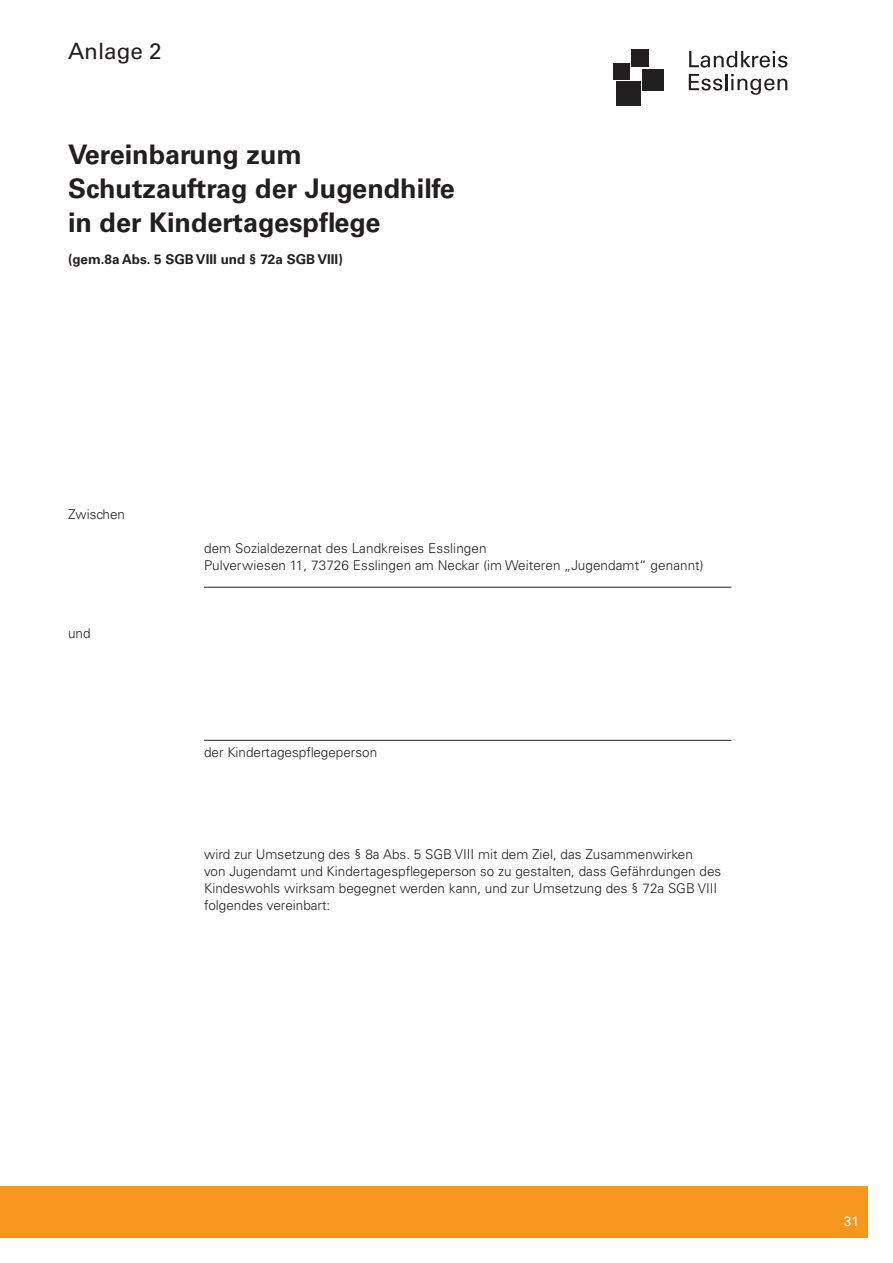
<style>
.page{position:relative;width:893px;height:1263px;background:#fff}
.page>*{position:absolute;margin:0;border:0;box-sizing:border-box;transform-origin:0 0}
.t1{font:700 27px/34px "Univers LT Std";color:#231f20}
.t2{font:22.5px "Univers LT Std";color:#231f20}
.t3{font:300 13.5px/17px "Univers LT Std";color:#231f20}
.t4{font:700 13.5px "Univers LT Std";color:#231f20}
.t5{font:13.5px "Univers LT Std";color:#fff}
</style>
<div class="page">
<div style="left:0;top:1186px;width:867px;height:51px;background:#f7971d"></div>
<hr style="left:204px;top:587px;width:527px;height:1px;background:#231f20">
<hr style="left:204px;top:740px;width:527px;height:1px;background:#231f20">
<div style="left:613px;top:63px;width:16px;height:16px;background:#231f20"></div>
<div style="left:616px;top:81px;width:25px;height:24px;background:#231f20"></div>
<div style="left:643px;top:69px;width:21px;height:21px;background:#231f20"></div>
<div style="left:631px;top:49px;width:18px;height:18px;background:#231f20"></div>
<svg style="left:689px;top:51px;width:98px;height:17px"></svg>
<svg style="left:689px;top:74px;width:98px;height:21px"></svg>
<h2 class="t2" style="left:68px;top:38px;width:95px">Anlage 2</h2>
<h1 class="t1" style="left:68px;top:138px;width:388px">Vereinbarung zum<br>Schutzauftrag der Jugendhilfe in der Kindertagespflege</h1>
<p class="t4" style="left:68px;top:251px;width:276px">(gem.8a Abs. 5 SGB VIII und § 72a SGB VIII)</p>
<p class="t3" style="left:68px;top:505px;width:59px">Zwischen</p>
<p class="t3" style="left:68px;top:625px;width:24px">und</p>
<p class="t3" style="left:204px;top:540px;width:501px">dem Sozialdezernat des Landkreises Esslingen<br>Pulverwiesen 11, 73726 Esslingen am Neckar (im Weiteren „Jugendamt“ genannt)</p>
<p class="t3" style="left:204px;top:744px;width:175px">der Kindertagespflegeperson</p>
<p class="t3" style="left:204px;top:846px;width:519px">wird zur Umsetzung des § 8a Abs. 5 SGB VIII mit dem Ziel, das Zusammenwirken<br>von Jugendamt und Kindertagespflegeperson so zu gestalten, dass Gefährdungen des Kindeswohls wirksam begegnet werden kann, und zur Umsetzung des § 72a SGB VIII folgendes vereinbart:</p>
<p class="t5" style="left:844px;top:1213px;width:17px">31</p>
</div>
